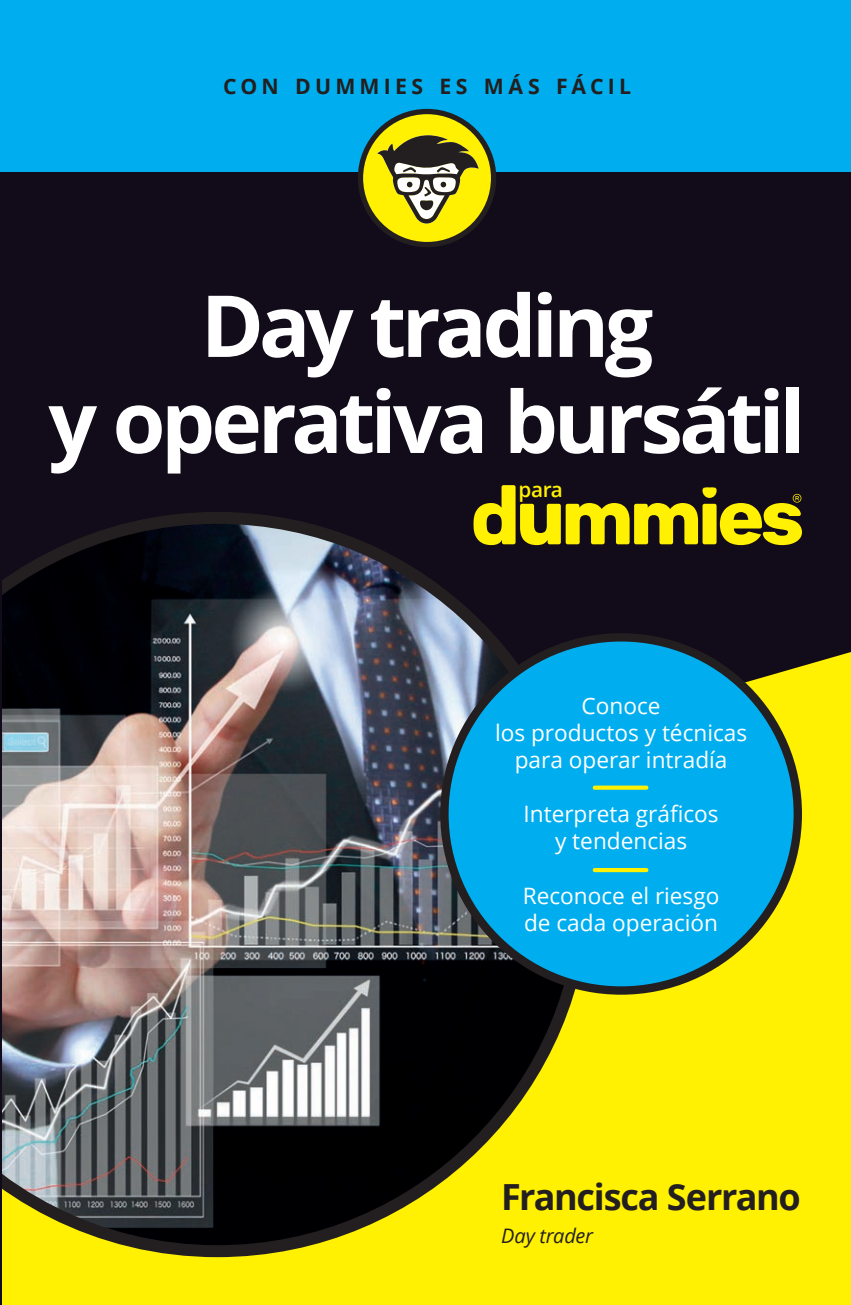
<style>
.page{position:relative;width:851px;height:1305px;background:#fff}
.page>*{position:absolute;margin:0;border:0;box-sizing:border-box;transform-origin:0 0}
.t1{font:700 85.6px/96px "Open Sans";letter-spacing:-.055em;color:#fff;text-align:center}
.t2{font:700 36px "Open Sans";letter-spacing:-.035em;color:#231f20}
.t3{font:22.6px/27.2px "Open Sans";color:#fff;text-align:center}
.t4{font:700 21.2px "Open Sans";letter-spacing:.2em;color:#231f20}
.t5{font:600 20.8px "Open Sans";color:#fff101}
.t6{font:italic 20px "Open Sans";letter-spacing:-.01em;color:#231f20}
</style>
<div class="page">
<div style="left:0;top:12px;width:850px;height:1293px;background:#fff101"></div>
<div style="left:2px;top:171px;width:848px;height:730px;background:#120b19"></div>
<img style="left:2px;top:506px;width:594px;height:752px">
<hr style="left:0;top:21px;width:2px;height:1284px;background:#120b19">
<div style="left:0;top:0;width:850px;height:171px;background:#00aeef"></div>
<svg style="left:360px;top:111px;width:133px;height:134px"></svg>
<div style="left:357px;top:109px;width:139px;height:138px;border:5px solid #231f20;border-radius:50%"></div>
<svg style="left:377px;top:135px;width:101px;height:88px"></svg>
<div style="left:444px;top:637px;width:353px;height:353px;background:#00aeef;border-radius:50%"></div>
<div style="left:440px;top:633px;width:361px;height:361px;border:8px solid #231f20;border-radius:50%"></div>
<svg style="left:594px;top:785px;width:52px;height:4px"></svg>
<hr style="left:594px;top:868px;width:52px;height:4px;background:#fff101">
<svg style="left:473px;top:485px;width:328px;height:60px"></svg>
<p class="t4" style="left:223px;top:71px;width:409px">CON DUMMIES ES MÁS FÁCIL</p>
<h1 class="t1" style="left:48px;top:276px;width:758px">Day trading<br>y operativa bursátil</h1>
<p class="t5" style="left:518px;top:475px;width:46px">para</p>
<p class="t3" style="left:495px;top:691px;width:253px">Conoce<br>los productos y técnicas para operar intradía</p>
<p class="t3" style="left:523px;top:800px;width:196px">Interpreta gráficos y tendencias</p>
<p class="t3" style="left:522px;top:881px;width:198px;text-align:left">Reconoce el riesgo de cada operación</p>
<h2 class="t2" style="left:501px;top:1171px;width:301px">Francisca Serrano</h2>
<p class="t6" style="left:501px;top:1222px;width:93px">Day trader</p>
</div>
